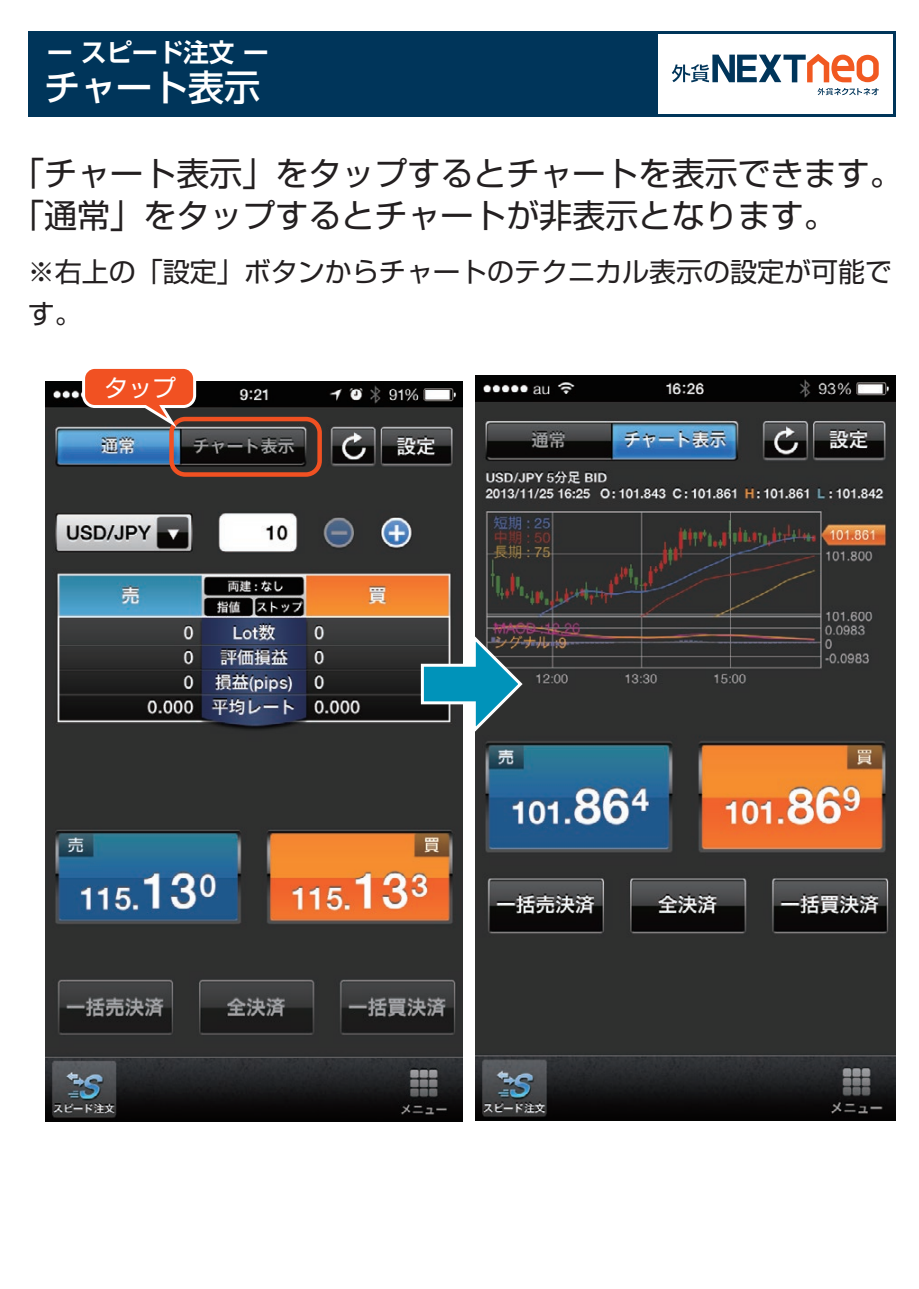
<style>
.page{position:relative;width:919px;height:1289px;background:#fff}
.page>*{position:absolute;margin:0;border:0;box-sizing:border-box;transform-origin:0 0}
.t1{font:500 36px "Shin Go Pro";color:#fff}
.t2{font:33px/42px "Shin Go Pro";color:#231f20}
.t3{font:27px/42px "Shin Go Pro";color:#231f20}
.t4{font:700 25.5px "Shin Go Pro De";color:#fff}
.t5{font:24px "Shin Go Pro";color:#fff}
</style>
<div class="page">
<img style="left:45px;top:381px;width:417px;height:740px">
<img style="left:475px;top:375px;width:420px;height:745px">
<div style="left:28px;top:31px;width:867px;height:85px;background:#00355a"></div>
<div style="left:658px;top:35px;width:234px;height:79px;background:#fff"></div>
<svg style="left:817px;top:88px;width:61px;height:7px"></svg>
<svg style="left:671px;top:54px;width:207px;height:28px"></svg>
<div style="left:169px;top:417px;width:153px;height:60px;border:4px solid #f15122;border-radius:14px"></div>
<svg style="left:82px;top:368px;width:114px;height:59px;background:#ba5b3f"></svg>
<svg style="left:419px;top:630px;width:105px;height:107px;background:#42707d"></svg>
<p class="t4" style="left:47px;top:32px;width:223px">ー スピード注文 ー</p>
<p class="t1" style="left:44px;top:58px;width:218px">チャート表示</p>
<p class="t2" style="left:11px;top:148px;width:893px">「チャート表示」をタップするとチャートを表示できます。「通常」をタップするとチャートが非表示となります。</p>
<p class="t3" style="left:28px;top:247px;width:865px">※右上の「設定」ボタンからチャートのテクニカル表示の設定が可能です。</p>
<p class="t5" style="left:104px;top:368px;width:73px">タップ</p>
</div>
